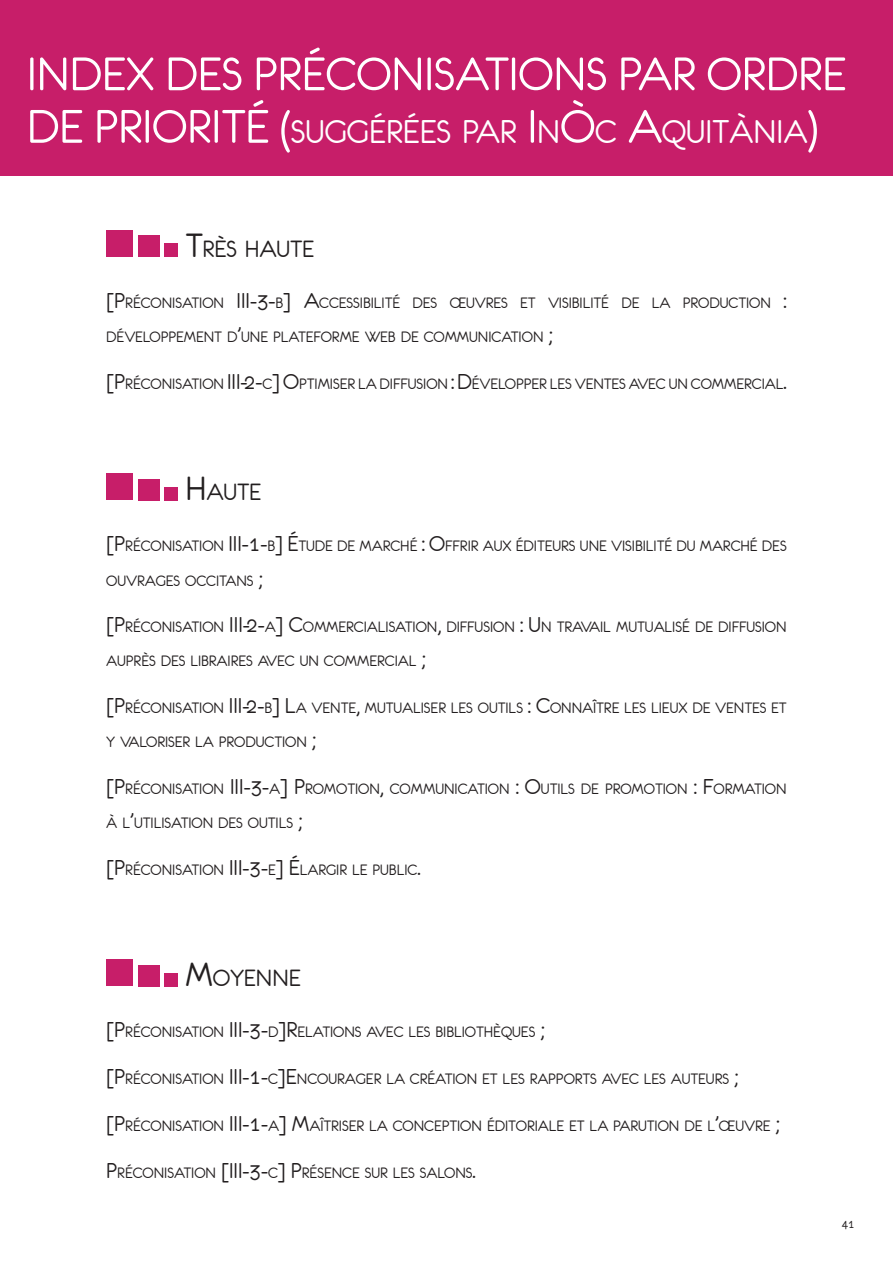
<style>
.page{position:relative;width:893px;height:1263px;background:#fff}
.page>*{position:absolute;margin:0;border:0;box-sizing:border-box;transform-origin:0 0}
.t1{font:52.5px "Eurofurenceregular";color:#fff}
.t2{font:36.75px "Eurofurenceregular";color:#fff}
.t3{font:26.25px "Eurofurenceregular";color:#231f20}
.t4{font:16.8px/34px "Eurofurenceregular";color:#231f20}
.t5{font:13.5px "Eurofurenceregular";color:#231f20}
.s1{font-size:52.5px}
.s2{font-size:37.5px}
.s3{font-size:24px}
</style>
<div class="page">
<div style="left:106px;top:230px;width:27px;height:27px;background:#c71e69"></div>
<div style="left:138px;top:236px;width:22px;height:21px;background:#c71e69"></div>
<div style="left:164px;top:243px;width:14px;height:14px;background:#c71e69"></div>
<div style="left:106px;top:473px;width:27px;height:27px;background:#c71e69"></div>
<div style="left:138px;top:479px;width:22px;height:21px;background:#c71e69"></div>
<div style="left:164px;top:487px;width:14px;height:13px;background:#c71e69"></div>
<div style="left:106px;top:959px;width:27px;height:27px;background:#c71e69"></div>
<div style="left:138px;top:965px;width:22px;height:21px;background:#c71e69"></div>
<div style="left:164px;top:973px;width:14px;height:13px;background:#c71e69"></div>
<div style="left:0;top:0;width:893px;height:176px;background:#c71e69"></div>
<h1 class="t1" style="left:27px;top:48px;width:821px">INDEX DES PRÉCONISATIONS PAR ORDRE</h1>
<h2 class="t2" style="left:27px;top:113px;width:793px"><span class="s1">DE PRIORITÉ (</span>SUGGÉRÉES PAR <span class="s1">I</span> N<span class="s1">Ò</span>C <span class="s1">A</span>QUITÀNIA<span class="s1">)</span></h2>
<h3 class="t3" style="left:185px;top:236px;width:128px"><span class="s2">T</span>RÈS HAUTE</h3>
<p class="t4" style="left:106px;top:286px;width:682px"><span class="s3">[P</span>RÉCONISATION <span class="s3">III-3-</span>B<span class="s3">] A</span>CCESSIBILITÉ DES ŒUVRES ET VISIBILITÉ DE LA PRODUCTION <span class="s3">:<br></span>DÉVELOPPEMENT D<span class="s3">’</span>UNE PLATEFORME WEB DE COMMUNICATION <span class="s3">;</span></p>
<p class="t4" style="left:106px;top:367px;width:618px"><span class="s3">[P</span>RÉCONISATION <span class="s3">III-2-</span>C<span class="s3">] O</span>PTIMISER LA DIFFUSION <span class="s3">: D</span>ÉVELOPPER LES VENTES AVEC UN COMME</p>
<p class="t4" style="left:744px;top:367px;width:44px">RCIAL<span class="s3">.</span></p>
<h3 class="t3" style="left:185px;top:479px;width:75px"><span class="s2">H</span> AUTE</h3>
<p class="t4" style="left:106px;top:529px;width:682px"><span class="s3">[P</span>RÉCONISATION <span class="s3">III-1-</span>B<span class="s3">] É</span>TUDE DE MARCHÉ <span class="s3">: O</span>FFRIR AUX ÉDITEURS UNE VISIBILITÉ DU MARCHÉ DES<br>OUVRAGES OCCITANS <span class="s3">;</span></p>
<p class="t4" style="left:106px;top:610px;width:220px"><span class="s3">[P</span>RÉCONISATION <span class="s3">III-2-</span>A<span class="s3">] C</span>OMME</p>
<p class="t4" style="left:106px;top:610px;width:682px;text-indent:240px">RCIALISATION<span class="s3">,</span> DIFFUSION <span class="s3">: U</span>N TRAVAIL MUTUALISÉ DE DIFFUSION<br>AUPRÈS DES LIBRAIRES AVEC UN COMME</p>
<p class="t4" style="left:377px;top:644px;width:50px">RCIAL <span class="s3">;</span></p>
<p class="t4" style="left:106px;top:691px;width:682px"><span class="s3">[P</span>RÉCONISATION <span class="s3">III-2-</span>B<span class="s3">] L</span>A VENTE<span class="s3">,</span> MUTUALISER LES OUTILS <span class="s3">: C</span>ONNAÎTRE LES LIEUX DE VENTES ET<br>Y VALORISER LA PRODUCTION <span class="s3">;</span></p>
<p class="t4" style="left:106px;top:772px;width:682px"><span class="s3">[P</span>RÉCONISATION <span class="s3">III-3-</span>A<span class="s3">] P</span>ROMOTION<span class="s3">,</span> COMMUNICATION <span class="s3">: O</span>UTILS DE PROMOTION <span class="s3">: F</span>ORMATION<br>À L<span class="s3">’</span>UTILISATION DES OUTILS <span class="s3">;</span></p>
<p class="t4" style="left:106px;top:853px;width:316px"><span class="s3">[P</span>RÉCONISATION <span class="s3">III-3-</span>E<span class="s3">] É</span>LARGIR LE PUBLIC<span class="s3">.</span></p>
<h3 class="t3" style="left:185px;top:965px;width:115px"><span class="s2">M</span>OYENNE</h3>
<p class="t4" style="left:106px;top:1015px;width:440px"><span class="s3">[P</span>RÉCONISATION <span class="s3">III-3-</span>D<span class="s3">]R</span>ELATIONS AVEC LES BIBLIOTHÈQUES <span class="s3">;</span></p>
<p class="t4" style="left:106px;top:1062px;width:633px"><span class="s3">[P</span>RÉCONISATION <span class="s3">III-1-</span>C<span class="s3">]E</span>NCOURAGER LA CRÉATION ET LES RAPPORTS AVEC LES AUTEURS <span class="s3">;</span></p>
<p class="t4" style="left:106px;top:1109px;width:675px"><span class="s3">[P</span>RÉCONISATION <span class="s3">III-1-</span>A<span class="s3">] M</span>AÎTRISER LA CONCEPTION ÉDITORIALE ET LA PARUTION DE L<span class="s3">’</span>ŒUVRE <span class="s3">;</span></p>
<p class="t4" style="left:106px;top:1156px;width:371px"><span class="s3">P</span>RÉCONISATION <span class="s3">[III-3-</span>C<span class="s3">] P</span>RÉSENCE SUR LES SALONS<span class="s3">.</span></p>
<p class="t5" style="left:842px;top:1217px;width:14px">41</p>
</div>
